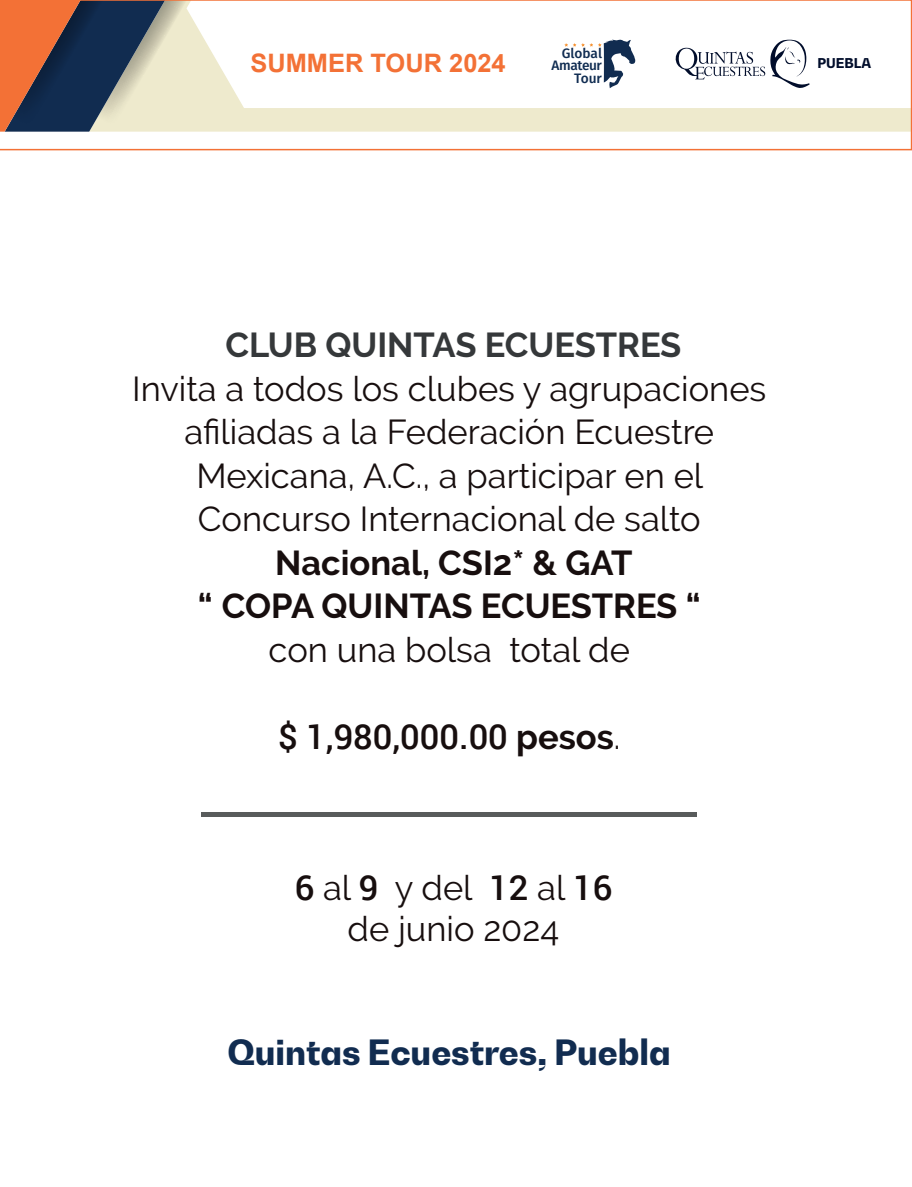
<style>
.page{position:relative;width:912px;height:1187px;background:#fff}
.page>*{position:absolute;margin:0;border:0;box-sizing:border-box;transform-origin:0 0}
.t1{font:34.5px/43.5px "Raleway";color:#170e0e;text-align:center}
.t2{font:700 34.5px/43.5px "Raleway";color:#170e0e;text-align:center}
.t3{font:700 34.5px "FEI";color:#112c50}
.t4{font:700 34.5px "Raleway";color:#35383a}
.t5{font:500 34.5px "Roboto";color:#170e0e}
.t6{font:700 25.5px "Arial";color:#f37136}
.t7{font:500 13.65px/12px "Fira Sans";letter-spacing:-.015em;color:#102c51;text-align:right}
.t8{font:700 13.35px "FEI";color:#010d2b}
.s1{font-family:"Raleway";font-weight:700}
.s2{font-family:"Raleway";font-weight:400}
.s3{font-family:"Roboto";font-weight:500}
</style>
<div class="page">
<div style="left:201px;top:812px;width:496px;height:5px;background:#585b5b"></div>
<svg style="left:0;top:0;width:912px;height:150px"></svg>
<p class="t6" style="left:250px;top:46px;width:257px">SUMMER TOUR 2024</p>
<p class="t7" style="left:551px;top:47px;width:52px">Global<br>Amateur<br>Tour</p>
<p class="t8" style="left:817px;top:54px;width:55px">PUEBLA</p>
<p class="t4" style="left:226px;top:325px;width:457px">CLUB QUINTAS ECUESTRES</p>
<p class="t1" style="left:132px;top:366px;width:636px">Invita a todos los clubes y agrupaciones afiliadas a la Federación Ecuestre Mexicana, A.C., a participar en el Concurso Internacional de salto</p>
<p class="t2" style="left:198px;top:541px;width:504px">Nacional, CSI2* &amp; GAT<br>“ COPA QUINTAS ECUESTRES “</p>
<p class="t1" style="left:269px;top:627px;width:363px">con una bolsa total de</p>
<p class="t5" style="left:278px;top:712px;width:344px">$ 1,980,000.00 <span class="s1">pesos</span><span class="s2">.</span></p>
<p class="t1" style="left:295px;top:866px;width:319px;line-height:41.4px"><span class="s3">6</span> al <span class="s3">9</span> y del <span class="s3">12</span> al <span class="s3">16 </span>de junio 2024</p>
<p class="t3" style="left:227px;top:1029px;width:445px">Quintas Ecuestres, Puebla</p>
</div>
